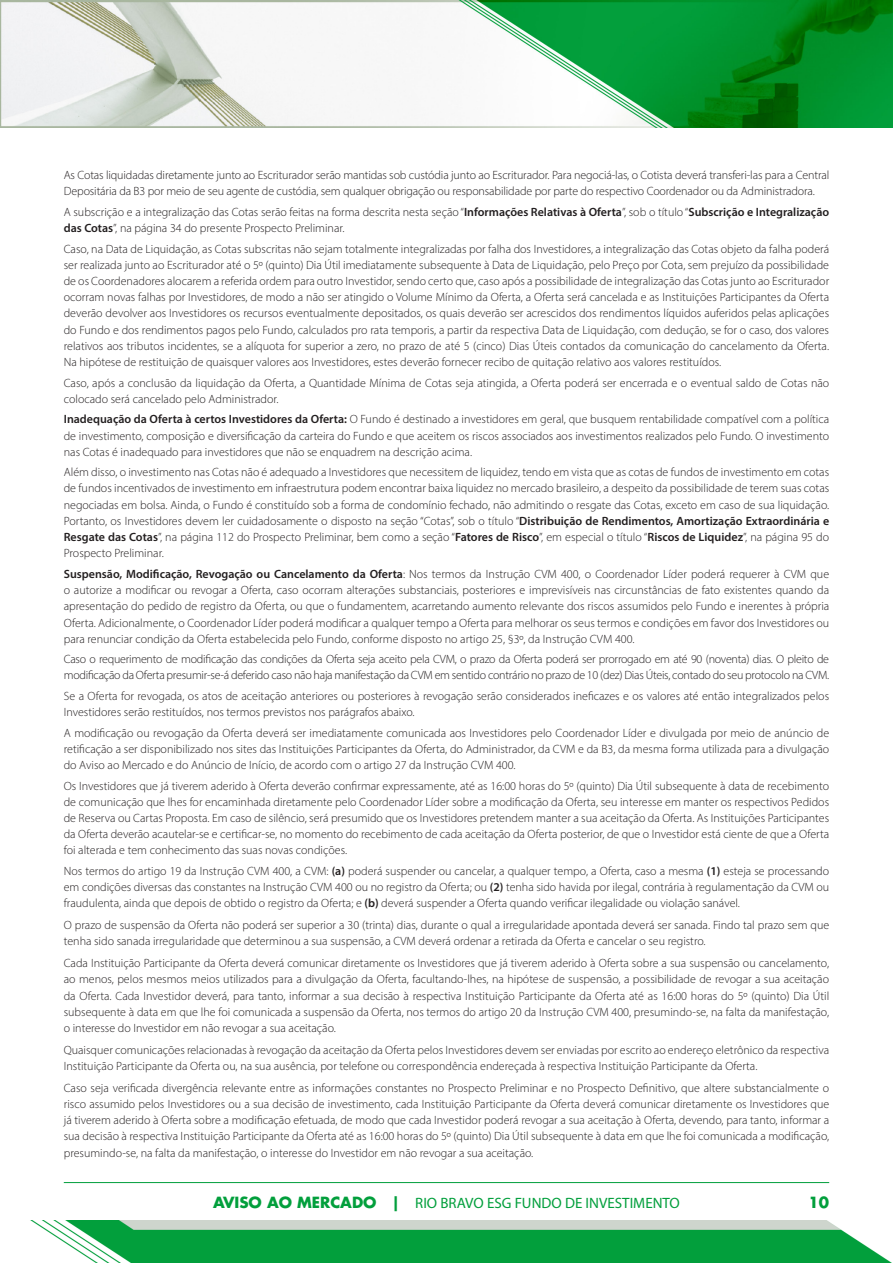
<style>
.page{position:relative;width:893px;height:1263px;background:#fff}
.page>*{position:absolute;margin:0;border:0;box-sizing:border-box;transform-origin:0 0}
.t1{font:15px "Myriad Pro";color:#029f3c}
.t2{font:700 15px "Futura PRO";color:#029f3c}
.t3{font:300 12px/16.2px "Myriad Pro";color:#231f20;text-align:justify}
.t4{font:300 12px/16.2px "Myriad Pro";letter-spacing:-.02em;color:#231f20}
.s1{font-weight:600}
.s2{font-family:"Futura PRO";font-weight:700}
</style>
<div class="page">
<hr style="left:64px;top:1182px;width:765px;height:1px;background:#029f3c">
<img style="left:0;top:0;width:893px;height:127px">
<img style="left:30px;top:1220px;width:862px;height:43px">
<p class="t3" style="left:64px;top:167px;width:767px">As Cotas liquidadas diretamente junto ao Escriturador serão mantidas sob custódia junto ao Escriturador. Para negociá-las, o Cotista deverá transferi-las para a Central<br>Depositária da B3 por meio de seu agente de custódia, sem qualquer obrigação ou responsabilidade por parte do respectivo Coordenador ou da Administradora.</p>
<p class="t3" style="left:64px;top:204px;width:767px">A subscrição e a integralização das Cotas serão feitas na forma descrita nesta seção “<span class="s1">Informações Relativas à Oferta</span>”, sob o título “<span class="s1">Subscrição e Integralização das Cotas</span>”, na página 34 do presente Prospecto Preliminar.</p>
<p class="t3" style="left:64px;top:240px;width:767px">Caso, na Data de Liquidação, as Cotas subscritas não sejam totalmente integralizadas por falha dos Investidores, a integralização das Cotas objeto da falha poderá ser realizada junto ao Escriturador até o 5º (quinto) Dia Útil imediatamente subsequente à Data de Liquidação, pelo Preço por Cota, sem prejuízo da possibilidade de os Coordenadores alocarem a referida ordem para outro Investidor, sendo certo que, caso após a possibilidade de integralização das Cotas junto ao Escriturador ocorram novas falhas por Investidores, de modo a não ser atingido o Volume Mínimo da Oferta, a Oferta será cancelada e as Instituições Participantes da Oferta deverão devolver aos Investidores os recursos eventualmente depositados, os quais deverão ser acrescidos dos rendimentos líquidos auferidos pelas aplicações do Fundo e dos rendimentos pagos pelo Fundo, calculados pro rata temporis, a partir da respectiva Data de Liquidação, com dedução, se for o caso, dos valores relativos aos tributos incidentes, se a alíquota for superior a zero, no prazo de até 5 (cinco) Dias Úteis contados da comunicação do cancelamento da Oferta.<br>Na hipótese de restituição de quaisquer valores aos Investidores, estes deverão fornecer recibo de quitação relativo aos valores restituídos.</p>
<p class="t3" style="left:64px;top:374px;width:767px">Caso, após a conclusão da liquidação da Oferta, a Quantidade Mínima de Cotas seja atingida, a Oferta poderá ser encerrada e o eventual saldo de Cotas não colocado será cancelado pelo Administrador.</p>
<p class="t3" style="left:64px;top:411px;width:767px"><span class="s1">Inadequação da Oferta à certos Investidores da Oferta:</span> O Fundo é destinado a investidores em geral, que busquem rentabilidade compatível com a política de investimento, composição e diversificação da carteira do Fundo e que aceitem os riscos associados aos investimentos realizados pelo Fundo. O investimento nas Cotas é inadequado para investidores que não se enquadrem na descrição acima.</p>
<p class="t3" style="left:64px;top:464px;width:767px">Além disso, o investimento nas Cotas não é adequado a Investidores que necessitem de liquidez, tendo em vista que as cotas de fundos de investimento em cotas de fundos incentivados de investimento em infraestrutura podem encontrar baixa liquidez no mercado brasileiro, a despeito da possibilidade de terem suas cotas negociadas em bolsa. Ainda, o Fundo é constituído sob a forma de condomínio fechado, não admitindo o resgate das Cotas, exceto em caso de sua liquidação.<br>Portanto, os Investidores devem ler cuidadosamente o disposto na seção “Cotas”, sob o título “<span class="s1">Distribuição de Rendimentos, Amortização Extraordinária e Resgate das Cotas</span>”, na página 112 do Prospecto Preliminar, bem como a seção “<span class="s1">Fatores de Risco</span>”, em especial o título “<span class="s1">Riscos de Liquidez</span>”, na página 95 do Prospecto Preliminar.</p>
<p class="t3" style="left:64px;top:566px;width:767px"><span class="s1">Suspensão, Modificação, Revogação ou Cancelamento da Oferta</span>: Nos termos da Instrução CVM 400, o Coordenador Líder poderá requerer à CVM que o autorize a modificar ou revogar a Oferta, caso ocorram alterações substanciais, posteriores e imprevisíveis nas circunstâncias de fato existentes quando da apresentação do pedido de registro da Oferta, ou que o fundamentem, acarretando aumento relevante dos riscos assumidos pelo Fundo e inerentes à própria Oferta. Adicionalmente, o Coordenador Líder poderá modificar a qualquer tempo a Oferta para melhorar os seus termos e condições em favor dos Investidores ou para renunciar condição da Oferta estabelecida pelo Fundo, conforme disposto no artigo 25, §3º, da Instrução CVM 400.</p>
<p class="t4" style="left:64px;top:651px;width:767px">Caso o requerimento de modificação das condições da Oferta seja aceito pela CVM, o prazo da Oferta poderá ser prorrogado em até 90 (noventa) dias. O pleito de modificação da Oferta presumir-se-á deferido caso não haja manifestação da CVM em sentido contrário no prazo de 10 (dez) Dias Úteis, contado do seu protocolo na CVM.</p>
<p class="t3" style="left:64px;top:688px;width:767px">Se a Oferta for revogada, os atos de aceitação anteriores ou posteriores à revogação serão considerados ineficazes e os valores até então integralizados pelos<br>Investidores serão restituídos, nos termos previstos nos parágrafos abaixo.</p>
<p class="t3" style="left:64px;top:724px;width:767px">A modificação ou revogação da Oferta deverá ser imediatamente comunicada aos Investidores pelo Coordenador Líder e divulgada por meio de anúncio de retificação a ser disponibilizado nos sites das Instituições Participantes da Oferta, do Administrador, da CVM e da B3, da mesma forma utilizada para a divulgação do Aviso ao Mercado e do Anúncio de Início, de acordo com o artigo 27 da Instrução CVM 400.</p>
<p class="t3" style="left:64px;top:777px;width:767px">Os Investidores que já tiverem aderido à Oferta deverão confirmar expressamente, até as 16:00 horas do 5º (quinto) Dia Útil subsequente à data de recebimento de comunicação que lhes for encaminhada diretamente pelo Coordenador Líder sobre a modificação da Oferta, seu interesse em manter os respectivos Pedidos de Reserva ou Cartas Proposta. Em caso de silêncio, será presumido que os Investidores pretendem manter a sua aceitação da Oferta. As Instituições Participantes da Oferta deverão acautelar-se e certificar-se, no momento do recebimento de cada aceitação da Oferta posterior, de que o Investidor está ciente de que a Oferta foi alterada e tem conhecimento das suas novas condições.</p>
<p class="t3" style="left:64px;top:863px;width:767px">Nos termos do artigo 19 da Instrução CVM 400, a CVM: <span class="s1">(a)</span> poderá suspender ou cancelar, a qualquer tempo, a Oferta, caso a mesma <span class="s1">(1)</span> esteja se processando em condições diversas das constantes na Instrução CVM 400 ou no registro da Oferta; ou <span class="s1">(2)</span> tenha sido havida por ilegal, contrária à regulamentação da CVM ou fraudulenta, ainda que depois de obtido o registro da Oferta; e <span class="s1">(b)</span> deverá suspender a Oferta quando verificar ilegalidade ou violação sanável.</p>
<p class="t3" style="left:64px;top:917px;width:767px">O prazo de suspensão da Oferta não poderá ser superior a 30 (trinta) dias, durante o qual a irregularidade apontada deverá ser sanada. Findo tal prazo sem que tenha sido sanada irregularidade que determinou a sua suspensão, a CVM deverá ordenar a retirada da Oferta e cancelar o seu registro.</p>
<p class="t3" style="left:64px;top:955px;width:767px">Cada Instituição Participante da Oferta deverá comunicar diretamente os Investidores que já tiverem aderido à Oferta sobre a sua suspensão ou cancelamento, ao menos, pelos mesmos meios utilizados para a divulgação da Oferta, facultando-lhes, na hipótese de suspensão, a possibilidade de revogar a sua aceitação da Oferta. Cada Investidor deverá, para tanto, informar a sua decisão à respectiva Instituição Participante da Oferta até as 16:00 horas do 5º (quinto) Dia Útil subsequente à data em que lhe foi comunicada a suspensão da Oferta, nos termos do artigo 20 da Instrução CVM 400, presumindo-se, na falta da manifestação, o interesse do Investidor em não revogar a sua aceitação.</p>
<p class="t3" style="left:64px;top:1041px;width:767px">Quaisquer comunicações relacionadas à revogação da aceitação da Oferta pelos Investidores devem ser enviadas por escrito ao endereço eletrônico da respectiva<br>Instituição Participante da Oferta ou, na sua ausência, por telefone ou correspondência endereçada à respectiva Instituição Participante da Oferta.</p>
<p class="t3" style="left:64px;top:1079px;width:767px">Caso seja verificada divergência relevante entre as informações constantes no Prospecto Preliminar e no Prospecto Definitivo, que altere substancialmente o risco assumido pelos Investidores ou a sua decisão de investimento, cada Instituição Participante da Oferta deverá comunicar diretamente os Investidores que já tiverem aderido à Oferta sobre a modificação efetuada, de modo que cada Investidor poderá revogar a sua aceitação à Oferta, devendo, para tanto, informar a sua decisão à respectiva Instituição Participante da Oferta até as 16:00 horas do 5º (quinto) Dia Útil subsequente à data em que lhe foi comunicada a modificação, presumindo-se, na falta da manifestação, o interesse do Investidor em não revogar a sua aceitação.</p>
<p class="t1" style="left:213px;top:1194px;width:468px"><span class="s2">AVISO AO MERCADO |</span> RIO BRAVO ESG FUNDO DE INVESTIMENTO</p>
<p class="t2" style="left:809px;top:1192px;width:22px">10</p>
</div>
